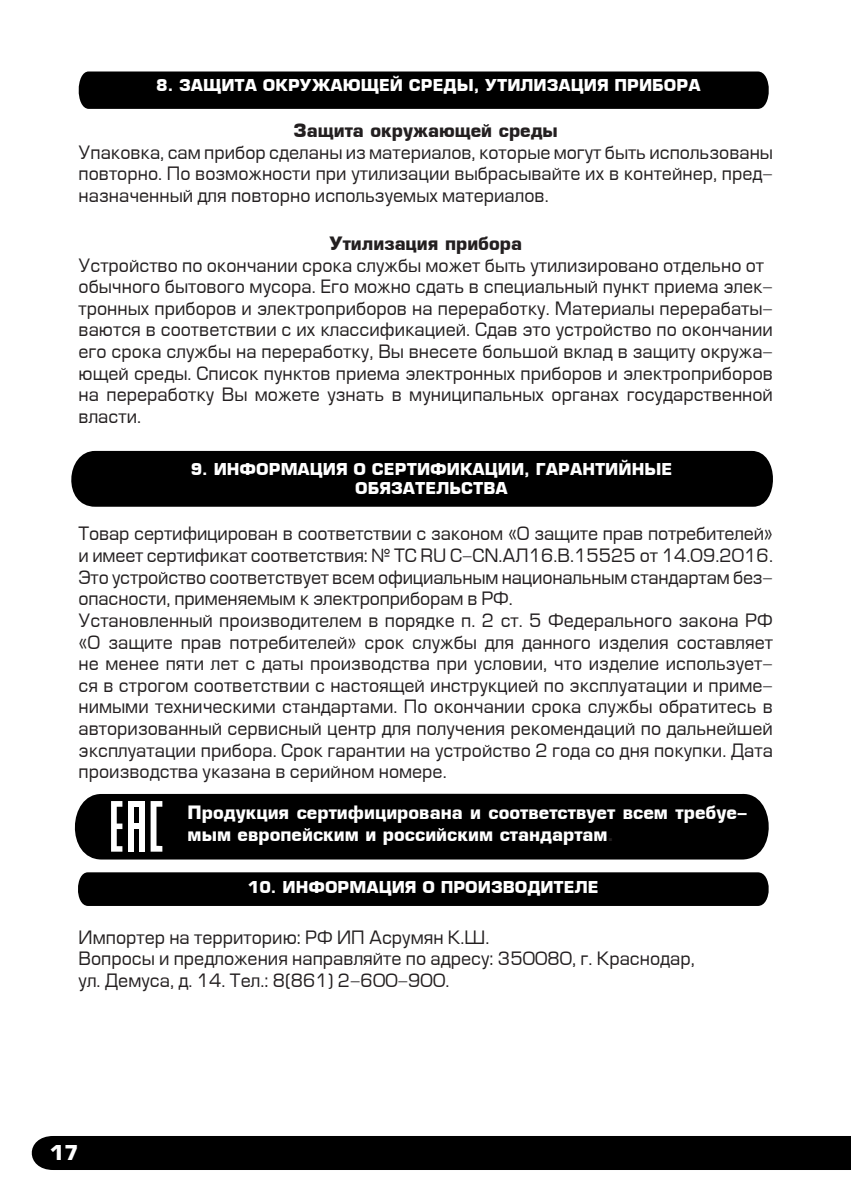
<style>
.page{position:relative;width:851px;height:1191px;background:#fff}
.page>*{position:absolute;margin:0;border:0;box-sizing:border-box;transform-origin:0 0}
.t1{font:700 20px "Europe";color:#fff}
.t2{font:18px/21.6px "Europe";color:#231f20}
.t3{font:700 18px/22px "Europe";color:#fff}
.t4{font:700 18px "Europe";color:#231f20}
.t5{font:700 16px/19.2px "Europe";color:#fff;text-align:center}
.s1{font-family:"Avant Garde CTT"}
.s2{color:#231f20}
</style>
<div class="page">
<div style="left:31px;top:1136px;width:819px;height:34px;background:#000"></div>
<div style="left:78px;top:71px;width:691px;height:38px;background:#000"></div>
<div style="left:71px;top:451px;width:702px;height:56px;background:#000"></div>
<div style="left:78px;top:872px;width:691px;height:34px;background:#000"></div>
<div style="left:74px;top:793px;width:695px;height:66px;background:#000"></div>
<svg style="left:111px;top:801px;width:11px;height:50px"></svg>
<svg style="left:151px;top:801px;width:11px;height:50px"></svg>
<div style="left:128px;top:801px;width:6px;height:50px;background:#fff"></div>
<div style="left:139px;top:801px;width:6px;height:50px;background:#fff"></div>
<svg style="left:134px;top:823px;width:5px;height:6px"></svg>
<svg style="left:134px;top:801px;width:5px;height:5px"></svg>
<p class="t5" style="left:156px;top:75px;width:546px">8. ЗАЩИТА ОКРУЖАЮЩЕЙ СРЕДЫ, УТИЛИЗАЦИЯ ПРИБОРА</p>
<p class="t4" style="left:293px;top:120px;width:266px">Защита окружающей среды</p>
<p class="t2" style="left:79px;top:142px;width:695px">Упаковка, сам прибор сделаны из материалов, которые могут быть использованы</p>
<p class="t2" style="left:79px;top:164px;width:695px">повторно. По возможности при утилизации выбрасывайте их в контейнер, пред&shy;назначенный для повторно используемых материалов.</p>
<p class="t4" style="left:329px;top:232px;width:194px">Утилизация прибора</p>
<p class="t2" style="left:79px;top:255px;width:687px">Устройство по окончании срока службы может быть утилизировано отдельно от</p>
<p class="t2" style="left:79px;top:276px;width:695px;text-align:justify">обычного бытового мусора. Его можно сдать в специальный пункт приема элек&shy;тронных приборов и электроприборов на переработку. Материалы перерабаты&shy;ваются в соответствии с их классификацией. Сдав это устройство по окончании его срока службы на переработку, Вы внесете большой вклад в защиту окружа&shy;ющей среды. Список пунктов приема электронных приборов и электроприборов на переработку Вы можете узнать в муниципальных органах государственной власти.</p>
<p class="t5" style="left:191px;top:459px;width:483px">9. ИНФОРМАЦИЯ О СЕРТИФИКАЦИИ, ГАРАНТИЙНЫЕ<br>ОБЯЗАТЕЛЬСТВА</p>
<p class="t2" style="left:79px;top:524px;width:695px">Товар сертифицирован в соответствии с законом «О защите прав потребителей» и имеет сертификат соответствия: <span class="s1">№</span> TC RU C-CN.АЛ16.В.15525 от 14.09.2016.</p>
<p class="t2" style="left:79px;top:567px;width:695px">Это устройство соответствует всем официальным национальным стандартам без&shy;опасности, применяемым к электроприборам в РФ.</p>
<p class="t2" style="left:79px;top:610px;width:695px;text-align:justify">Установленный производителем в порядке п. 2 ст. 5 Федерального закона РФ «О защите прав потребителей» срок службы для данного изделия составляет не менее пяти лет с даты производства при условии, что изделие использует&shy;ся в строгом соответствии с настоящей инструкцией по эксплуатации и приме&shy;нимыми техническими стандартами. По окончании срока службы обратитесь в авторизованный сервисный центр для получения рекомендаций по дальнейшей эксплуатации прибора. Срок гарантии на устройство 2 года со дня покупки. Дата производства указана в серийном номере.</p>
<p class="t3" style="left:188px;top:801px;width:561px">Продукция сертифицирована и соответствует всем требуе&shy;мым европейским и российским стандартам<span class="s2">.</span></p>
<p class="t5" style="left:248px;top:877px;width:352px">10. ИНФОРМАЦИЯ О ПРОИЗВОДИТЕЛЕ</p>
<p class="t2" style="left:79px;top:927px;width:617px">Импортер на территорию: РФ ИП Асрумян К.Ш.<br>Вопросы и предложения направляйте по адресу: 350080, г. Краснодар, ул. Демуса, д. 14. Тел.: 8(861) 2-600-900.</p>
<p class="t1" style="left:50px;top:1141px;width:30px">17</p>
</div>
